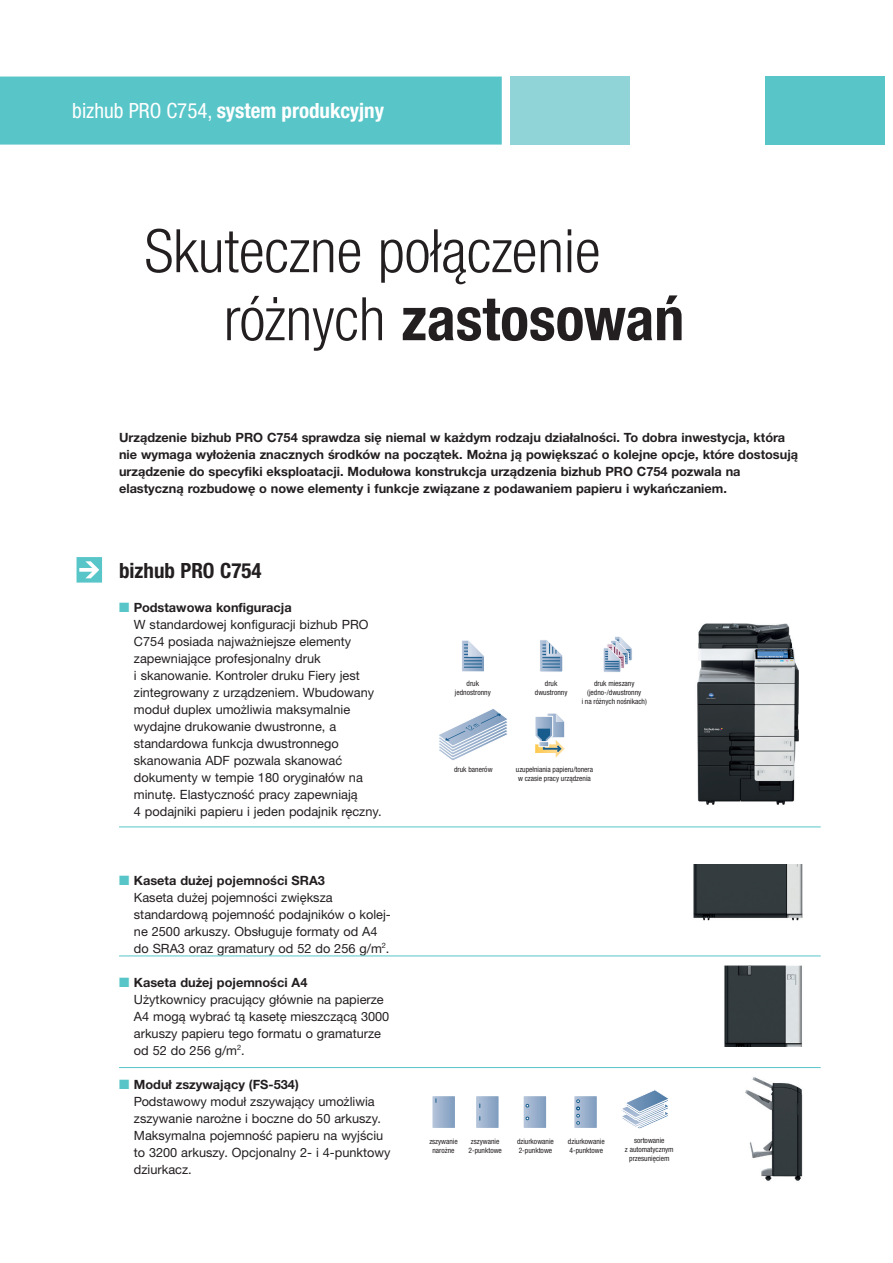
<style>
.page{position:relative;width:893px;height:1263px;background:#fff}
.page>*{position:absolute;margin:0;border:0;box-sizing:border-box;transform-origin:0 0}
.t1{font:300 condensed 60px/68.1px "Helvetica Neue LTW1 G";color:#231f20}
.t2{font:700 condensed 21px "Helvetica Neue LTW1 G";color:#fff}
.t3{font:700 condensed 21px "Helvetica Neue LTW1 G";color:#231f20}
.t4{font:12.75px/17px "Helvetica Neue LTW1 G";color:#231f20}
.t5{font:700 12.75px/17px "Helvetica Neue LTW1 G";color:#231f20}
.t6{font:condensed 7.5px/9px "Helvetica Neue LTW1 G";color:#231f20;text-align:center}
.s1{font-weight:400}
.s2{font-weight:700}
.s3{color:#58c5c8}
</style>
<div class="page">
<div style="left:765px;top:77px;width:119px;height:68px;background:#58c5c8"></div>
<div style="left:0;top:77px;width:502px;height:68px;background:#58c5c8"></div>
<div style="left:510px;top:77px;width:119px;height:68px;background:#90d4d7"></div>
<svg style="left:540px;top:640px;width:23px;height:32px"></svg>
<svg style="left:462px;top:640px;width:23px;height:32px"></svg>
<svg style="left:603px;top:636px;width:29px;height:36px"></svg>
<hr style="left:119px;top:956px;width:702px;height:1px;background:#58c5c8">
<hr style="left:119px;top:1067px;width:702px;height:1px;background:#58c5c8">
<img style="left:655px;top:623px;width:166px;height:204px">
<svg style="left:77px;top:557px;width:25px;height:26px"></svg>
<img style="left:693px;top:864px;width:110px;height:57px">
<img style="left:724px;top:965px;width:78px;height:82px">
<img style="left:745px;top:1077px;width:58px;height:104px">
<svg style="left:622px;top:1090px;width:46px;height:39px"></svg>
<svg style="left:574px;top:1096px;width:23px;height:32px"></svg>
<svg style="left:524px;top:1096px;width:22px;height:32px"></svg>
<svg style="left:476px;top:1096px;width:23px;height:32px"></svg>
<svg style="left:432px;top:1096px;width:23px;height:32px"></svg>
<svg style="left:535px;top:713px;width:30px;height:45px"></svg>
<div style="left:539px;top:741px;width:10px;height:6px;border:1px solid #fff"></div>
<svg style="left:439px;top:709px;width:68px;height:51px"></svg>
<hr style="left:119px;top:827px;width:702px;height:1px;background:#58c5c8">
<h2 class="t2" style="left:72px;top:97px;width:313px"><span class="s1">bizhub PRO C754,</span> system produkcyjny</h2>
<h1 class="t1" style="left:224px;top:217px;width:462px;text-indent:-79px">Skuteczne połączenie różnych <span class="s2">zastosowań</span></h1>
<p class="t5" style="left:119px;top:429px;width:681px">Urządzenie bizhub PRO C754 sprawdza się niemal w każdym rodzaju działalności. To dobra inwestycja, która nie wymaga wyłożenia znacznych środków na początek. Można ją powiększać o kolejne opcje, które dostosują urządzenie do specyfiki eksploatacji. Modułowa konstrukcja urządzenia bizhub PRO C754 pozwala na elastyczną rozbudowę o nowe elementy i funkcje związane z podawaniem papieru i wykańczaniem.</p>
<h2 class="t3" style="left:119px;top:558px;width:144px">bizhub PRO C754</h2>
<p class="t4" style="left:134px;top:599px;width:249px;text-indent:-15px"><span class="s3">■</span> <span class="s2">Podstawowa konfiguracja<br></span>W standardowej konfiguracji bizhub PRO C754 posiada najważniejsze elementy zapewniające profesjonalny druk<br>i skanowanie. Kontroler druku Fiery jest zintegrowany z urządzeniem. Wbudowany moduł duplex umożliwia maksymalnie wydajne drukowanie dwustronne, a standardowa funkcja dwustronnego skanowania ADF pozwala skanować dokumenty w tempie 180 oryginałów na minutę. Elastyczność pracy zapewniają<br>4 podajniki papieru i jeden podajnik ręczny.</p>
<p class="t4" style="left:134px;top:871px;width:258px;text-indent:-15px"><span class="s3">■</span> <span class="s2">Kaseta dużej pojemności SRA3<br></span>Kaseta dużej pojemności zwiększa standardową pojemność podajników o kolej&shy;ne 2500 arkuszy. Obsługuje formaty od A4 do SRA3 oraz gramatury od 52 do 256 g/m<sup>2</sup>.</p>
<p class="t4" style="left:134px;top:973px;width:257px;text-indent:-15px"><span class="s3">■</span> <span class="s2">Kaseta dużej pojemności A4<br></span>Użytkownicy pracujący głównie na papierze A4 mogą wybrać tą kasetę mieszczącą 3000 arkuszy papieru tego formatu o gramaturze od 52 do 256 g/m<sup>2</sup>.</p>
<p class="t4" style="left:134px;top:1075px;width:258px;text-indent:-15px"><span class="s3">■</span> <span class="s2">Moduł zszywający (FS-534)<br></span>Podstawowy moduł zszywający umożliwia zszywanie narożne i boczne do 50 arkuszy.<br>Maksymalna pojemność papieru na wyjściu to 3200 arkuszy. Opcjonalny 2- i 4-punktowy dziurkacz.</p>
<p class="t6" style="left:455px;top:679px;width:37px">druk jednostronny</p>
<p class="t6" style="left:582px;top:679px;width:67px">druk mieszany (jedno-/dwustronny<br>i na różnych nośnikach)</p>
<p class="t6" style="left:535px;top:679px;width:34px">druk dwustronny</p>
<p class="t6" style="left:454px;top:765px;width:40px">druk banerów</p>
<p class="t6" style="left:516px;top:765px;width:79px">uzupełniania papieru/tonera w czasie pracy urządzenia</p>
<p class="t6" style="left:429px;top:1137px;width:30px">zszywanie narożne</p>
<p class="t6" style="left:468px;top:1137px;width:35px">zszywanie<br>2-punktowe</p>
<p class="t6" style="left:517px;top:1137px;width:38px;text-align:left">dziurkowanie<br>2-punktowe</p>
<p class="t6" style="left:568px;top:1137px;width:38px;text-align:left">dziurkowanie<br>4-punktowe</p>
<p class="t6" style="left:625px;top:1136px;width:50px">sortowanie<br>z automatycznym przesunięciem</p>
</div>
